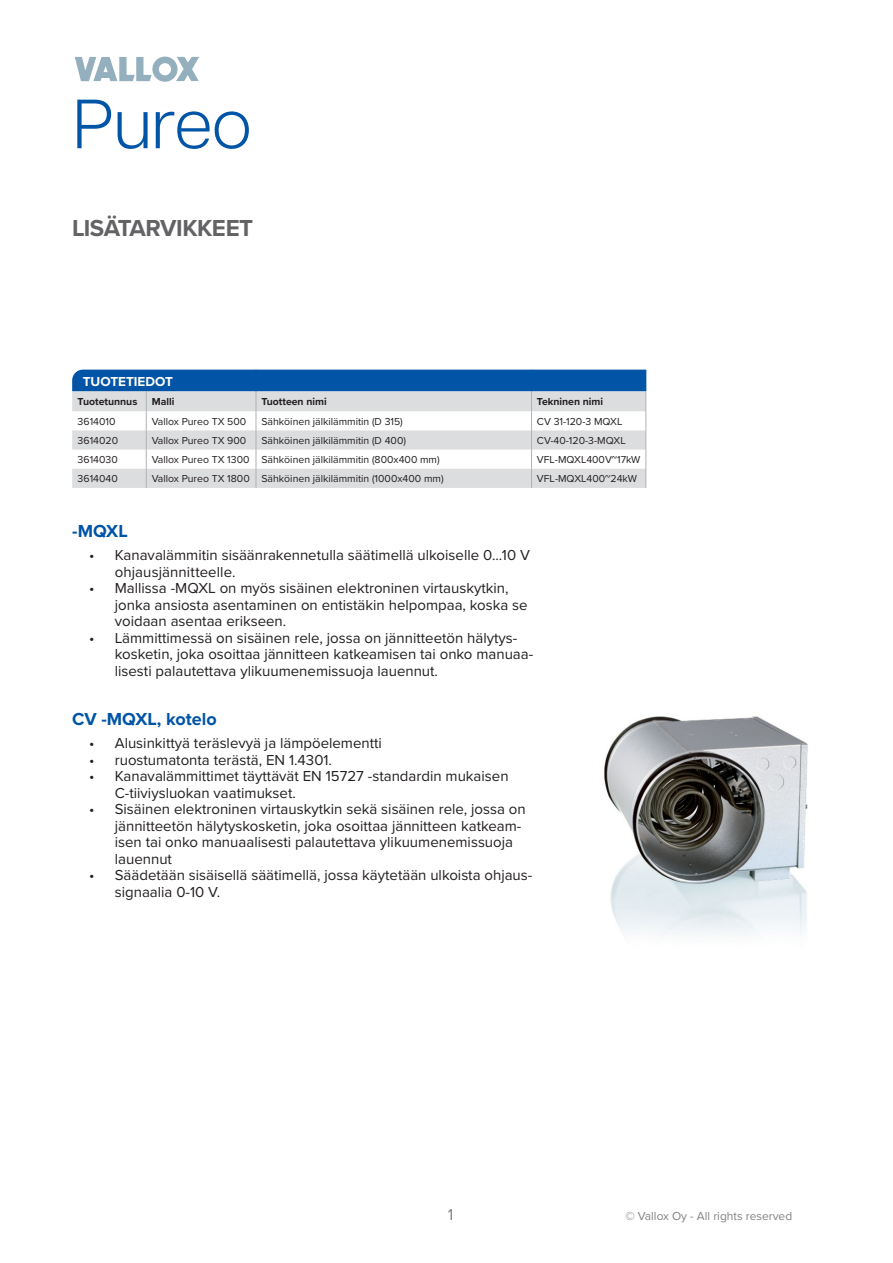
<style>
.page{position:relative;width:893px;height:1263px;background:#fff}
.page>*{position:absolute;margin:0;border:0;box-sizing:border-box;transform-origin:0 0}
.leipäteksti_pääotsikko{font:700 24px "Proxima Nova";letter-spacing:-.02em;color:#636366}
.OTSIKKO_2{font:700 18px "Proxima Nova";color:#0154a6}
.t1{font:16.5px "Proxima Nova";color:#808285}
.t2{font:15px/16.5px "Proxima Nova";color:#231f20}
.TEKNISET_TIEDOT_NEGA{font:700 13.5px "Proxima Nova";color:#fff}
.t3{font:12px "Proxima Nova";color:#808285}
.TEKN_TAULUKKOTEKSTIT{font:10.5px "Proxima Nova";color:#231f20}
.TEKN_TAULUKKOTEKSTIT-2{font:700 10.5px "Proxima Nova";color:#231f20}
</style>
<div class="page">
<svg style="left:75px;top:57px;width:124px;height:25px"></svg>
<svg style="left:77px;top:100px;width:34px;height:48px"></svg>
<svg style="left:118px;top:112px;width:30px;height:37px"></svg>
<svg style="left:156px;top:111px;width:93px;height:38px"></svg>
<svg style="left:72px;top:370px;width:575px;height:118px"></svg>
<img style="left:604px;top:716px;width:204px;height:219px">
<p class="leipäteksti_pääotsikko" style="left:72px;top:210px;width:182px">LISÄTARVIKKEET</p>
<p class="TEKNISET_TIEDOT_NEGA" style="left:83px;top:371px;width:92px">TUOTETIEDOT</p>
<p class="TEKN_TAULUKKOTEKSTIT-2" style="left:78px;top:394px;width:61px">Tuotetunnus</p>
<p class="TEKN_TAULUKKOTEKSTIT-2" style="left:152px;top:394px;width:24px">Malli</p>
<p class="TEKN_TAULUKKOTEKSTIT-2" style="left:261px;top:394px;width:67px">Tuotteen nimi</p>
<p class="TEKN_TAULUKKOTEKSTIT-2" style="left:537px;top:394px;width:68px">Tekninen nimi</p>
<p class="TEKN_TAULUKKOTEKSTIT" style="left:78px;top:414px;width:39px">3614010</p>
<p class="TEKN_TAULUKKOTEKSTIT" style="left:152px;top:414px;width:96px">Vallox Pureo TX 500</p>
<p class="TEKN_TAULUKKOTEKSTIT" style="left:261px;top:414px;width:143px">Sähköinen jälkilämmitin (D 315)</p>
<p class="TEKN_TAULUKKOTEKSTIT" style="left:537px;top:414px;width:87px">CV 31-120-3 MQXL</p>
<p class="TEKN_TAULUKKOTEKSTIT" style="left:78px;top:433px;width:42px">3614020</p>
<p class="TEKN_TAULUKKOTEKSTIT" style="left:152px;top:433px;width:96px">Vallox Pureo TX 900</p>
<p class="TEKN_TAULUKKOTEKSTIT" style="left:261px;top:433px;width:146px">Sähköinen jälkilämmitin (D 400)</p>
<p class="TEKN_TAULUKKOTEKSTIT" style="left:537px;top:433px;width:90px">CV-40-120-3-MQXL</p>
<p class="TEKN_TAULUKKOTEKSTIT" style="left:78px;top:452px;width:42px">3614030</p>
<p class="TEKN_TAULUKKOTEKSTIT" style="left:152px;top:452px;width:99px">Vallox Pureo TX 1300</p>
<p class="TEKN_TAULUKKOTEKSTIT" style="left:261px;top:452px;width:180px">Sähköinen jälkilämmitin (800x400 mm)</p>
<p class="TEKN_TAULUKKOTEKSTIT" style="left:537px;top:452px;width:105px">VFL-MQXL400V~17kW</p>
<p class="TEKN_TAULUKKOTEKSTIT" style="left:78px;top:471px;width:42px">3614040</p>
<p class="TEKN_TAULUKKOTEKSTIT" style="left:152px;top:471px;width:100px">Vallox Pureo TX 1800</p>
<p class="TEKN_TAULUKKOTEKSTIT" style="left:261px;top:471px;width:184px">Sähköinen jälkilämmitin (1000x400 mm)</p>
<p class="TEKN_TAULUKKOTEKSTIT" style="left:537px;top:471px;width:102px">VFL-MQXL400~24kW</p>
<p class="OTSIKKO_2" style="left:72px;top:518px;width:57px">-MQXL</p>
<p class="t2" style="left:115px;top:546px;width:417px;text-indent:-26px">• Kanavalämmitin sisäänrakennetulla säätimellä ulkoiselle 0...10 V ohjausjännitteelle.</p>
<p class="t2" style="left:115px;top:579px;width:414px;text-indent:-26px">• Mallissa -MQXL on myös sisäinen elektroninen virtauskytkin, jonka ansiosta asentaminen on entistäkin helpompaa, koska se voidaan asentaa erikseen.</p>
<p class="t2" style="left:115px;top:629px;width:420px;text-indent:-26px">• Lämmittimessä on sisäinen rele, jossa on jännitteetön hälytys&shy;kosketin, joka osoittaa jännitteen katkeamisen tai onko manuaa&shy;lisesti palautettava ylikuumenemissuoja lauennut.</p>
<p class="OTSIKKO_2" style="left:72px;top:706px;width:146px">CV -MQXL, kotelo</p>
<p class="t2" style="left:89px;top:734px;width:294px">• Alusinkittyä teräslevyä ja lämpöelementti</p>
<p class="t2" style="left:89px;top:751px;width:244px">• ruostumatonta terästä, EN 1.4301.</p>
<p class="t2" style="left:115px;top:767px;width:395px;text-indent:-26px">• Kanavalämmittimet täyttävät EN 15727 -standardin mukaisen<br>C-tiiviysluokan vaatimukset.</p>
<p class="t2" style="left:115px;top:800px;width:412px;text-indent:-26px">• Sisäinen elektroninen virtauskytkin sekä sisäinen rele, jossa on jännitteetön hälytyskosketin, joka osoittaa jännitteen katkeam&shy;isen tai onko manuaalisesti palautettava ylikuumenemissuoja lauennut</p>
<p class="t2" style="left:115px;top:866px;width:419px;text-indent:-26px">• Säädetään sisäisellä säätimellä, jossa käytetään ulkoista ohjaus&shy;signaalia 0-10 V.</p>
<p class="t1" style="left:448px;top:1202px;width:7px">1</p>
<p class="t3" style="left:625px;top:1207px;width:168px">© Vallox Oy - All rights reserved</p>
</div>
